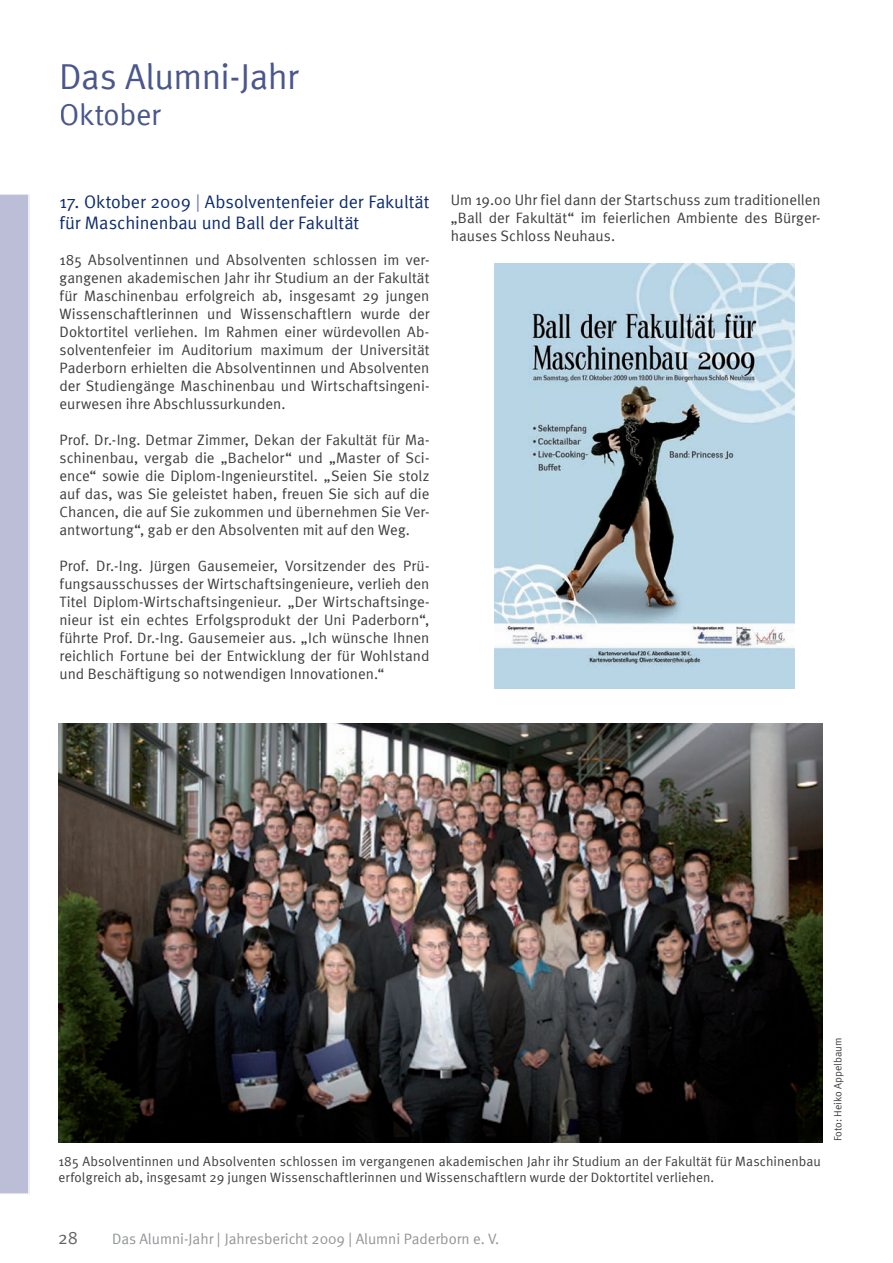
<style>
.page{position:relative;width:893px;height:1263px;background:#fff}
.page>*{position:absolute;margin:0;border:0;box-sizing:border-box;transform-origin:0 0}
.t1{font:36px "Meta Normal";letter-spacing:-.015em;color:#4a578d}
.t2{font:30px "Meta Normal";letter-spacing:-.01em;color:#4a578d}
.t3{font:18px/21.6px "Meta Normal";color:#0d2c6e}
.t4{font:18px "Meta Normal";color:#636366}
.t5{font:15px/18px "Meta Normal";color:#3e3e3f;text-align:justify}
.t6{font:15px "Meta Normal";color:#939598}
.t7{font:13.5px/16.2px "Meta Normal";letter-spacing:.005em;color:#3e3e3f}
.t8{font:10.5px "Meta Normal";color:#3e3e3f}
.s1{color:#7278a5}
</style>
<div class="page">
<img style="left:58px;top:723px;width:764px;height:420px">
<img style="left:494px;top:264px;width:301px;height:425px">
<div style="left:0;top:194px;width:30px;height:1001px;background:#bbbed6"></div>
<h1 class="t1" style="left:59px;top:56px;width:241px">Das Alumni-Jahr</h1>
<h2 class="t2" style="left:59px;top:97px;width:103px">Oktober</h2>
<p class="t3" style="left:60px;top:191px;width:371px">17. Oktober 2009 <span class="s1">|</span> Absolventenfeier der Fakultät für Maschinenbau und Ball der Fakultät</p>
<p class="t5" style="left:60px;top:251px;width:371px">185 Absolventinnen und Absolventen schlossen im ver&shy;gangenen akademischen Jahr ihr Studium an der Fakultät für Maschinenbau erfolgreich ab, insgesamt 29 jungen Wissenschaftlerinnen und Wissenschaftlern wurde der Doktortitel verliehen. Im Rahmen einer würdevollen Ab&shy;solventenfeier im Auditorium maximum der Universität Paderborn erhielten die Absolventinnen und Absolventen der Studiengänge Maschinenbau und Wirtschaftsingeni&shy;eurwesen ihre Abschlussurkunden.</p>
<p class="t5" style="left:60px;top:431px;width:371px">Prof. Dr.-Ing. Detmar Zimmer, Dekan der Fakultät für Ma&shy;schinenbau, vergab die „Bachelor“ und „Master of Sci&shy;ence“ sowie die Diplom-Ingenieurstitel. „Seien Sie stolz auf das, was Sie geleistet haben, freuen Sie sich auf die Chancen, die auf Sie zukommen und übernehmen Sie Ver&shy;antwortung“, gab er den Absolventen mit auf den Weg.</p>
<p class="t5" style="left:60px;top:557px;width:371px">Prof. Dr.-Ing. Jürgen Gausemeier, Vorsitzender des Prü&shy;fungsausschusses der Wirtschaftsingenieure, verlieh den Titel Diplom-Wirtschaftsingenieur. „Der Wirtschaftsinge&shy;nieur ist ein echtes Erfolgsprodukt der Uni Paderborn“, führte Prof. Dr.-Ing. Gausemeier aus. „Ich wünsche Ihnen reichlich Fortune bei der Entwicklung der für Wohlstand und Beschäftigung so notwendigen Innovationen.“</p>
<p class="t5" style="left:451px;top:191px;width:371px">Um 19.00 Uhr fiel dann der Startschuss zum traditionellen „Ball der Fakultät“ im feierlichen Ambiente des Bürger&shy;hauses Schloss Neuhaus.</p>
<p class="t7" style="left:58px;top:1153px;width:764px">185 Absolventinnen und Absolventen schlossen im vergangenen akademischen Jahr ihr Studium an der Fakultät für Maschinenbau erfolgreich ab, insgesamt 29 jungen Wissenschaftlerinnen und Wissenschaftlern wurde der Doktortitel verliehen.</p>
<p class="t8" style="left:832px;top:1141px;width:105px;rotate:-90deg">Foto: Heiko Appelbaum</p>
<p class="t4" style="left:58px;top:1227px;width:21px">28</p>
<p class="t6" style="left:112px;top:1230px;width:389px">Das Alumni-Jahr | Jahresbericht 2009 | Alumni Paderborn e. V.</p>
</div>
